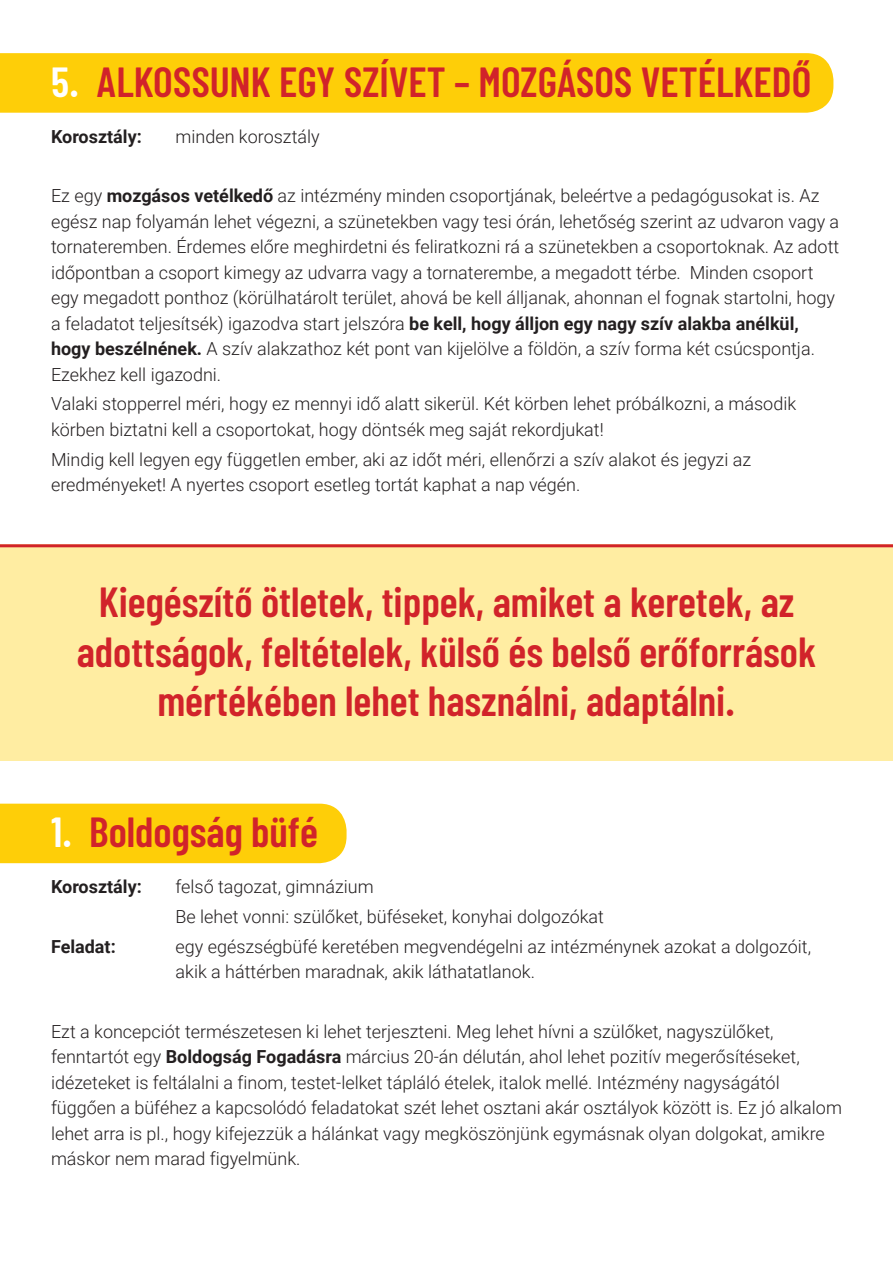
<style>
.page{position:relative;width:893px;height:1263px;background:#fff}
.page>*{position:absolute;margin:0;border:0;box-sizing:border-box;transform-origin:0 0}
.t1{font:600 42px/49.5px "Barlow Condensed";color:#d1232a;text-align:center}
.Bekezdésstílus_5{font:300 18px/25.5px "Roboto";color:#231f20}
.Bekezdésstílus_5-2{font:700 18px "Roboto";color:#231f20}
.s1{color:#fff}
.s2{font-weight:700}
</style>
<div class="page">
<div style="left:0;top:53px;width:833px;height:60px;background:#fece08"></div>
<div style="left:0;top:804px;width:347px;height:59px;background:#fece08"></div>
<div style="left:0;top:544px;width:893px;height:217px;background:#ffeda2"></div>
<hr style="left:0;top:544px;width:893px;height:3px;background:#d1232a">
<p class="t1" style="left:51px;top:56px;width:762px"><span class="s1">5.</span> ALKOSSUNK EGY SZÍVET – MOZGÁSOS VETÉLKEDŐ</p>
<p class="Bekezdésstílus_5-2" style="left:51px;top:124px;width:92px">Korosztály:</p>
<p class="Bekezdésstílus_5" style="left:176px;top:123px;width:146px">minden korosztály</p>
<p class="Bekezdésstílus_5" style="left:51px;top:182px;width:790px">Ez egy <span class="s2">mozgásos vetélkedő</span> az intézmény minden csoportjának, beleértve a pedagógusokat is. Az egész nap folyamán lehet végezni, a szünetekben vagy tesi órán, lehetőség szerint az udvaron vagy a tornateremben. Érdemes előre meghirdetni és feliratkozni rá a szünetekben a csoportoknak. Az adott időpontban a csoport kimegy az udvarra vagy a tornaterembe, a megadott térbe. Minden csoport egy megadott ponthoz (körülhatárolt terület, ahová be kell álljanak, ahonnan el fognak startolni, hogy a feladatot teljesítsék) igazodva start jelszóra <span class="s2">be kell, hogy álljon egy nagy szív alakba anélkül, hogy beszélnének.</span> A szív alakzathoz két pont van kijelölve a földön, a szív forma két csúcspontja.<br>Ezekhez kell igazodni.</p>
<p class="Bekezdésstílus_5" style="left:51px;top:391px;width:747px">Valaki stopperrel méri, hogy ez mennyi idő alatt sikerül. Két körben lehet próbálkozni, a második körben biztatni kell a csoportokat, hogy döntsék meg saját rekordjukat!</p>
<p class="Bekezdésstílus_5" style="left:51px;top:446px;width:702px">Mindig kell legyen egy független ember, aki az időt méri, ellenőrzi a szív alakot és jegyzi az eredményeket! A nyertes csoport esetleg tortát kaphat a nap végén.</p>
<p class="t1" style="left:77px;top:576px;width:741px">Kiegészítő ötletek, tippek, amiket a keretek, az adottságok, feltételek, külső és belső erőforrások mértékében lehet használni, adaptálni.</p>
<p class="t1" style="left:51px;top:806px;width:268px"><span class="s1">1.</span> Boldogság büfé</p>
<p class="Bekezdésstílus_5-2" style="left:51px;top:874px;width:92px">Korosztály:</p>
<p class="Bekezdésstílus_5" style="left:176px;top:873px;width:200px">felső tagozat, gimnázium</p>
<p class="Bekezdésstílus_5" style="left:176px;top:903px;width:430px">Be lehet vonni: szülőket, büféseket, konyhai dolgozókat</p>
<p class="Bekezdésstílus_5-2" style="left:51px;top:934px;width:66px">Feladat:</p>
<p class="Bekezdésstílus_5" style="left:176px;top:933px;width:637px">egy egészségbüfé keretében megvendégelni az intézménynek azokat a dolgozóit, akik a háttérben maradnak, akik láthatatlanok.</p>
<p class="Bekezdésstílus_5" style="left:51px;top:1018px;width:792px">Ezt a koncepciót természetesen ki lehet terjeszteni. Meg lehet hívni a szülőket, nagyszülőket, fenntartót egy <span class="s2">Boldogság Fogadásra</span> március 20-án délután, ahol lehet pozitív megerősítéseket, idézeteket is feltálalni a finom, testet-lelket tápláló ételek, italok mellé. Intézmény nagyságától függően a büféhez a kapcsolódó feladatokat szét lehet osztani akár osztályok között is. Ez jó alkalom lehet arra is pl., hogy kifejezzük a hálánkat vagy megköszönjünk egymásnak olyan dolgokat, amikre máskor nem marad figyelmünk.</p>
</div>
